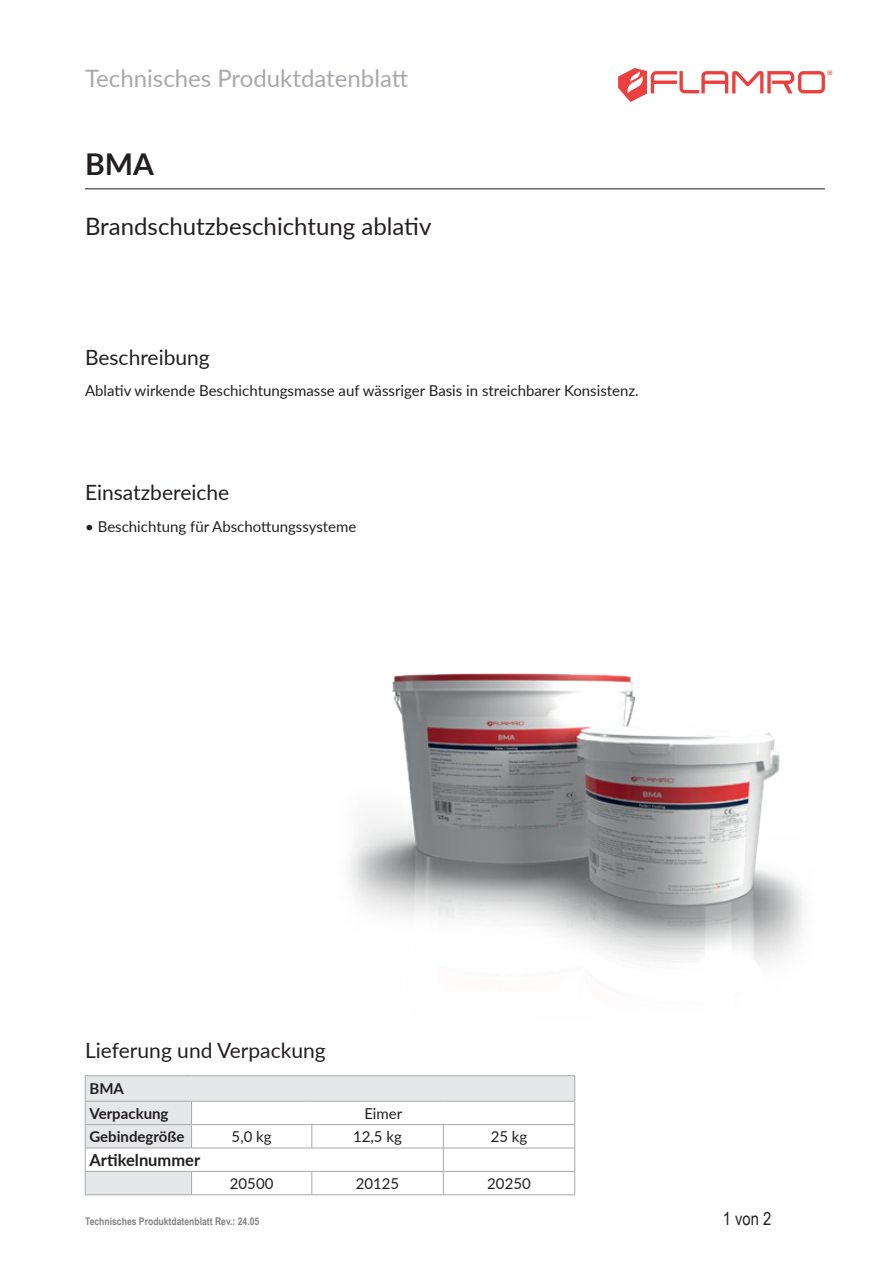
<style>
.page{position:relative;width:893px;height:1263px;background:#fff}
.page>*{position:absolute;margin:0;border:0;box-sizing:border-box;transform-origin:0 0}
.t1{font:700 30px "Lato";color:#231f20}
.t2{font:24px "Lato";color:#231f20}
.t3{font:24px "Lato";color:#a8a9ad}
.t4{font:21px "Lato";color:#231f20}
.t5{font:18px "Arial Narrow";color:#231f20}
.t6{font:700 16.5px "Lato";color:#231f20}
.t7{font:15px "Lato";color:#231f20}
.t8{font:700 15px/24.5px "Lato";color:#231f20}
.t9{font:700 10.5px "Arial Narrow";color:#808285}
</style>
<div class="page">
<img style="left:350px;top:673px;width:454px;height:292px">
<svg style="left:618px;top:68px;width:214px;height:34px"></svg>
<hr style="left:85px;top:188px;width:740px;height:1px;background:#231f20">
<svg style="left:86px;top:1076px;width:488px;height:25px;background:#e4e5e7"></svg>
<svg style="left:86px;top:1102px;width:488px;height:92px"></svg>
<hr style="left:85px;top:1124px;width:107px;height:1px;background:#a8a9ad">
<svg style="left:312px;top:1172px;width:1px;height:22px"></svg>
<svg style="left:312px;top:1125px;width:1px;height:23px"></svg>
<hr style="left:85px;top:1148px;width:107px;height:1px;background:#a8a9ad">
<hr style="left:85px;top:1171px;width:107px;height:1px;background:#a8a9ad">
<hr style="left:85px;top:1194px;width:107px;height:1px;background:#a8a9ad">
<hr style="left:192px;top:1148px;width:120px;height:1px;background:#a8a9ad">
<hr style="left:312px;top:1148px;width:131px;height:1px;background:#a8a9ad">
<hr style="left:443px;top:1148px;width:132px;height:1px;background:#a8a9ad">
<hr style="left:192px;top:1171px;width:120px;height:1px;background:#a8a9ad">
<svg style="left:191px;top:1171px;width:1px;height:23px"></svg>
<hr style="left:312px;top:1171px;width:131px;height:1px;background:#a8a9ad">
<hr style="left:443px;top:1171px;width:132px;height:1px;background:#a8a9ad">
<svg style="left:443px;top:1125px;width:1px;height:69px"></svg>
<hr style="left:192px;top:1194px;width:120px;height:1px;background:#a8a9ad">
<hr style="left:312px;top:1194px;width:131px;height:1px;background:#a8a9ad">
<hr style="left:443px;top:1194px;width:132px;height:1px;background:#a8a9ad">
<hr style="left:85px;top:1075px;width:107px;height:1px;background:#a8a9ad">
<svg style="left:85px;top:1076px;width:1px;height:118px"></svg>
<hr style="left:192px;top:1075px;width:120px;height:1px;background:#a8a9ad">
<hr style="left:312px;top:1075px;width:131px;height:1px;background:#a8a9ad">
<hr style="left:443px;top:1075px;width:132px;height:1px;background:#a8a9ad">
<hr style="left:85px;top:1101px;width:107px;height:1px;background:#a8a9ad">
<hr style="left:192px;top:1101px;width:120px;height:1px;background:#a8a9ad">
<svg style="left:191px;top:1101px;width:1px;height:47px"></svg>
<hr style="left:312px;top:1101px;width:131px;height:1px;background:#a8a9ad">
<hr style="left:443px;top:1101px;width:132px;height:1px;background:#a8a9ad">
<svg style="left:574px;top:1076px;width:1px;height:118px"></svg>
<hr style="left:192px;top:1124px;width:120px;height:1px;background:#a8a9ad">
<hr style="left:312px;top:1124px;width:131px;height:1px;background:#a8a9ad">
<hr style="left:443px;top:1124px;width:132px;height:1px;background:#a8a9ad">
<h2 class="t3" style="left:85px;top:61px;width:325px">Technisches Produktdatenblatt</h2>
<h1 class="t1" style="left:85px;top:142px;width:70px">BMA</h1>
<h2 class="t2" style="left:85px;top:209px;width:348px">Brandschutzbeschichtung ablativ</h2>
<h3 class="t4" style="left:85px;top:342px;width:126px">Beschreibung</h3>
<p class="t7" style="left:85px;top:380px;width:555px">Ablativ wirkende Beschichtungsmasse auf wässriger Basis in streichbarer Konsistenz.</p>
<h3 class="t4" style="left:85px;top:478px;width:146px">Einsatzbereiche</h3>
<p class="t7" style="left:85px;top:515px;width:273px">• Beschichtung für Abschottungssysteme</p>
<h3 class="t4" style="left:85px;top:1036px;width:242px">Lieferung und Verpackung</h3>
<p class="t8" style="left:89px;top:1076px;width:81px">BMA<br>Verpackung</p>
<p class="t7" style="left:364px;top:1103px;width:39px">Eimer</p>
<p class="t8" style="left:89px;top:1124px;width:97px">Gebindegröße</p>
<p class="t7" style="left:232px;top:1126px;width:42px">5,0 kg</p>
<p class="t7" style="left:353px;top:1126px;width:50px">12,5 kg</p>
<p class="t7" style="left:491px;top:1126px;width:38px">25 kg</p>
<p class="t6" style="left:89px;top:1148px;width:112px">Artikelnummer</p>
<p class="t7" style="left:230px;top:1173px;width:45px">20500</p>
<p class="t7" style="left:356px;top:1173px;width:45px">20125</p>
<p class="t7" style="left:487px;top:1173px;width:45px">20250</p>
<p class="t9" style="left:85px;top:1213px;width:176px">Technisches Produktdatenblatt Rev.: 24.05</p>
<p class="t5" style="left:723px;top:1205px;width:50px">1 von 2</p>
</div>
